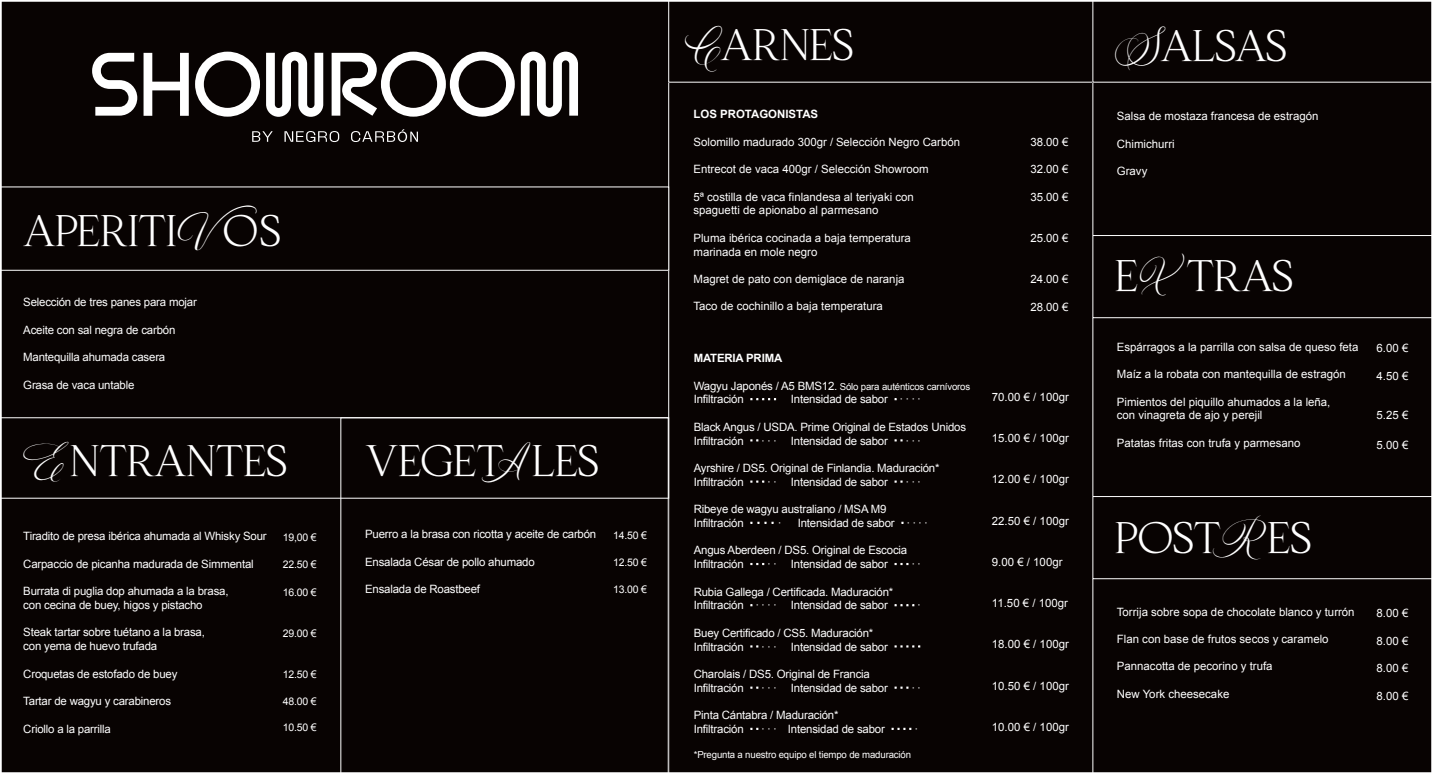
<style>
.page{position:relative;width:1433px;height:774px;background:#fff}
.page>*{position:absolute;margin:0;border:0;box-sizing:border-box;transform-origin:0 0}
.t1{font:45.24px "Carilo";color:#fff}
.t2{font:11.46px/13.7px "Arial";letter-spacing:-.015em;color:#fff}
.t3{font:700 11.46px "Arial";letter-spacing:-.01em;color:#fff}
.t4{font:10.5px "Arial";letter-spacing:-.015em;color:#fff}
.t5{font:9.62px "Arial";letter-spacing:-.015em;color:#fff}
.s1{font-size:11.38px}
.s2{font-size:11.46px}
</style>
<div class="page">
<div style="left:1px;top:1px;width:1431px;height:772px;background:#080302"></div>
<h1 class="t1" style="left:23px;top:202px;width:258px">aperiti Vos</h1>
<p class="t2" style="left:23px;top:295px;width:175px">Selección de tres panes para mojar</p>
<p class="t2" style="left:23px;top:323px;width:153px">Aceite con sal negra de carbón</p>
<p class="t2" style="left:23px;top:350px;width:143px">Mantequilla ahumada casera</p>
<p class="t2" style="left:23px;top:377px;width:113px">Grasa de vaca untable</p>
<h1 class="t1" style="left:29px;top:431px;width:259px">E ntrantes</h1>
<p class="t2" style="left:23px;top:529px;width:245px">Tiradito de presa ibérica ahumada al Whisky Sour</p>
<p class="t2" style="left:23px;top:556px;width:232px">Carpaccio de picanha madurada de Simmental</p>
<p class="t2" style="left:23px;top:584px;width:207px">Burrata di puglia dop ahumada a la brasa, con cecina de buey, higos y pistacho</p>
<p class="t2" style="left:23px;top:625px;width:183px">Steak tartar sobre tuétano a la brasa, con yema de huevo trufada</p>
<p class="t2" style="left:23px;top:666px;width:156px">Croquetas de estofado de buey</p>
<p class="t2" style="left:23px;top:693px;width:149px">Tartar de wagyu y carabineros</p>
<p class="t2" style="left:23px;top:721px;width:89px">Criollo a la parrilla</p>
<p class="t4" style="left:283px;top:529px;width:35px">19,00 €</p>
<p class="t4" style="left:283px;top:556px;width:35px">22.50 €</p>
<p class="t4" style="left:283px;top:585px;width:35px">16.00 €</p>
<p class="t4" style="left:283px;top:626px;width:35px">29.00 €</p>
<p class="t4" style="left:283px;top:667px;width:35px">12.50 €</p>
<p class="t4" style="left:283px;top:694px;width:35px">48.00 €</p>
<p class="t4" style="left:283px;top:719px;width:35px">10.50 €</p>
<h1 class="t1" style="left:365px;top:431px;width:235px">vegetAles</h1>
<p class="t2" style="left:365px;top:527px;width:233px">Puerro a la brasa con ricotta y aceite de carbón</p>
<p class="t2" style="left:365px;top:554px;width:171px">Ensalada César de pollo ahumado</p>
<p class="t2" style="left:365px;top:582px;width:116px">Ensalada de Roastbeef</p>
<p class="t4" style="left:613px;top:528px;width:35px">14.50 €</p>
<p class="t4" style="left:613px;top:555px;width:35px">12.50 €</p>
<p class="t4" style="left:613px;top:582px;width:35px">13.00 €</p>
<h1 class="t1" style="left:696px;top:16px;width:159px">Carnes</h1>
<h1 class="t1" style="left:1121px;top:16px;width:166px">Salsas</h1>
<p class="t3" style="left:693px;top:106px;width:126px">LOS PROTAGONISTAS</p>
<p class="t2" style="left:693px;top:135px;width:268px">Solomillo madurado 300gr / <span class="s1">Selección Negro Carbón</span></p>
<p class="t2" style="left:693px;top:162px;width:237px">Entrecot de vaca 400gr / Selección Showroom</p>
<p class="t2" style="left:693px;top:190px;width:222px">5ª costilla de vaca finlandesa al teriyaki con spaguetti de apionabo al parmesano</p>
<p class="t2" style="left:693px;top:231px;width:219px">Pluma ibérica cocinada a baja temperatura marinada en mole negro</p>
<p class="t2" style="left:693px;top:272px;width:212px">Magret de pato con demiglace de naranja</p>
<p class="t2" style="left:693px;top:299px;width:191px">Taco de cochinillo a baja temperatura</p>
<p class="t3" style="left:693px;top:350px;width:90px">MATERIA PRIMA</p>
<p class="t5" style="left:693px;top:379px;width:278px"><span class="s2">Wagyu Japonés / A5 BMS12.</span> Sólo para auténticos carnívoros</p>
<p class="t2" style="left:693px;top:392px;width:51px">Infiltración</p>
<p class="t2" style="left:791px;top:392px;width:132px">Intensidad de sabor · · · ·</p>
<p class="t2" style="left:693px;top:419px;width:274px">Black Angus / USDA. Prime Original de Estados Unidos<br>Infiltración</p>
<p class="t2" style="left:761px;top:433px;width:128px">· · · Intensidad de sabor</p>
<p class="t2" style="left:905px;top:433px;width:17px">···</p>
<p class="t2" style="left:693px;top:461px;width:247px">Ayrshire / DS5. Original de Finlandia. Maduración*<br>Infiltración</p>
<p class="t2" style="left:767px;top:474px;width:122px">· · Intensidad de sabor</p>
<p class="t2" style="left:905px;top:474px;width:17px">···</p>
<p class="t2" style="left:693px;top:502px;width:194px">Ribeye de wagyu australiano / MSA M9<br>Infiltración</p>
<p class="t2" style="left:777px;top:516px;width:152px">· Intensidad de sabor · · · ·</p>
<p class="t2" style="left:693px;top:543px;width:215px">Angus Aberdeen / DS5. Original de Escocia<br>Infiltración</p>
<p class="t2" style="left:767px;top:557px;width:122px">· · Intensidad de sabor</p>
<p class="t2" style="left:911px;top:557px;width:11px">··</p>
<p class="t2" style="left:693px;top:584px;width:201px">Rubia Gallega / Certificada. Maduración*<br>Infiltración · · · · Intensidad de sabor</p>
<p class="t2" style="left:917px;top:598px;width:5px">·</p>
<p class="t2" style="left:693px;top:625px;width:181px">Buey Certificado / CS5. Maduración*<br>Infiltración</p>
<p class="t2" style="left:761px;top:639px;width:128px">· · · Intensidad de sabor</p>
<p class="t2" style="left:693px;top:666px;width:178px">Charolais / DS5. Original de Francia<br>Infiltración</p>
<p class="t2" style="left:761px;top:680px;width:128px">· · · Intensidad de sabor</p>
<p class="t2" style="left:911px;top:680px;width:11px">··</p>
<p class="t2" style="left:693px;top:708px;width:146px">Pinta Cántabra / Maduración*<br>Infiltración</p>
<p class="t2" style="left:761px;top:721px;width:125px">· · · Intensidad de sabor</p>
<p class="t2" style="left:914px;top:721px;width:5px">·</p>
<p class="t5" style="left:693px;top:748px;width:219px">*Pregunta a nuestro equipo el tiempo de maduración</p>
<p class="t2" style="left:1030px;top:135px;width:40px">38.00 €</p>
<p class="t2" style="left:1030px;top:162px;width:40px">32.00 €</p>
<p class="t2" style="left:1030px;top:190px;width:40px">35.00 €</p>
<p class="t2" style="left:1030px;top:231px;width:40px">25.00 €</p>
<p class="t2" style="left:1030px;top:272px;width:40px">24.00 €</p>
<p class="t2" style="left:1030px;top:299px;width:40px">28.00 €</p>
<p class="t2" style="left:991px;top:390px;width:78px">70.00 € / 100gr</p>
<p class="t2" style="left:991px;top:431px;width:78px">15.00 € / 100gr</p>
<p class="t2" style="left:991px;top:472px;width:78px">12.00 € / 100gr</p>
<p class="t2" style="left:991px;top:513px;width:78px">22.50 € / 100gr</p>
<p class="t2" style="left:991px;top:554px;width:72px">9.00 € / 100gr</p>
<p class="t2" style="left:991px;top:596px;width:78px">11.50 € / 100gr</p>
<p class="t2" style="left:991px;top:637px;width:78px">18.00 € / 100gr</p>
<p class="t2" style="left:991px;top:678px;width:78px">10.50 € / 100gr</p>
<p class="t2" style="left:991px;top:719px;width:78px">10.00 € / 100gr</p>
<p class="t2" style="left:1116px;top:109px;width:203px">Salsa de mostaza francesa de estragón</p>
<p class="t2" style="left:1116px;top:137px;width:59px">Chimichurri</p>
<p class="t2" style="left:1116px;top:164px;width:32px">Gravy</p>
<h1 class="t1" style="left:1115px;top:247px;width:179px">eX tras</h1>
<p class="t2" style="left:1116px;top:339px;width:243px">Espárragos a la parrilla con salsa de queso feta</p>
<p class="t2" style="left:1116px;top:367px;width:230px">Maíz a la robata con mantequilla de estragón</p>
<p class="t2" style="left:1116px;top:394px;width:215px">Pimientos del piquillo ahumados a la leña, con vinagreta de ajo y perejil</p>
<p class="t2" style="left:1116px;top:435px;width:185px">Patatas fritas con trufa y parmesano</p>
<h1 class="t1" style="left:1115px;top:508px;width:198px">postRes</h1>
<p class="t2" style="left:1116px;top:604px;width:239px">Torrija sobre sopa de chocolate blanco y turrón</p>
<p class="t2" style="left:1116px;top:631px;width:213px">Flan con base de frutos secos y caramelo</p>
<p class="t2" style="left:1116px;top:659px;width:157px">Pannacotta de pecorino y trufa</p>
<p class="t2" style="left:1116px;top:686px;width:114px">New York cheesecake</p>
<p class="t2" style="left:1376px;top:341px;width:33px">6.00 €</p>
<p class="t2" style="left:1376px;top:368px;width:33px">4.50 €</p>
<p class="t2" style="left:1376px;top:408px;width:33px">5.25 €</p>
<p class="t2" style="left:1376px;top:437px;width:33px">5.00 €</p>
<p class="t2" style="left:1376px;top:606px;width:33px">8.00 €</p>
<p class="t2" style="left:1376px;top:633px;width:33px">8.00 €</p>
<p class="t2" style="left:1376px;top:661px;width:33px">8.00 €</p>
<p class="t2" style="left:1376px;top:688px;width:33px">8.00 €</p>
</div>
